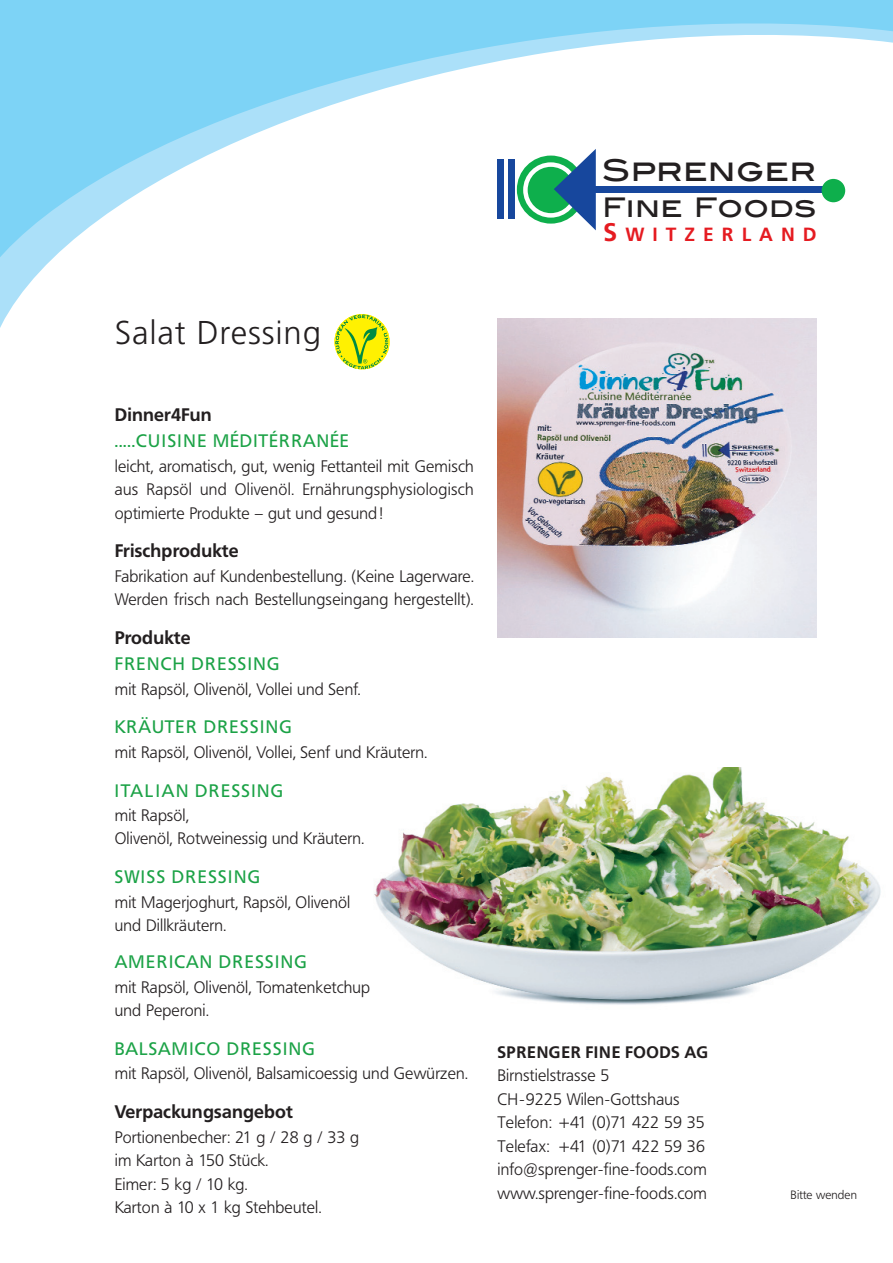
<style>
.page{position:relative;width:893px;height:1263px;background:#fff}
.page>*{position:absolute;margin:0;border:0;box-sizing:border-box;transform-origin:0 0}
.t1{font:300 33px "Frutiger CE";letter-spacing:.025em;color:#231f20}
.t2{font:30px "Blair Md ITCTT Medium";letter-spacing:.01em;color:#231f20}
.t3{font:27px "Blair Md ITCTT Medium";letter-spacing:.01em;color:#231f20}
.t4{font:700 19.2px "Frutiger CE";letter-spacing:.42em;color:#e51b21}
.t5{font:18px "Frutiger BQ";letter-spacing:.07em;color:#1ba246}
.t6{font:700 18px "Frutiger BQ";letter-spacing:.01em;color:#231f20}
.t7{font:18px "Frutiger BQ";letter-spacing:.05em;color:#1ba246}
.t8{font:18px "Frutiger BQ";letter-spacing:.09em;color:#1ba246}
.t9{font:300 16.5px/23.5px "Frutiger BQ";letter-spacing:.01em;color:#231f20}
.t10{font:700 16.5px "Frutiger BQ";letter-spacing:.03em;color:#231f20}
.t11{font:300 12px "Frutiger BQ";letter-spacing:.01em;color:#231f20}
.s1{font-size:25.5px}
</style>
<div class="page">
<svg style="left:0;top:0;width:893px;height:623px"></svg>
<img style="left:497px;top:319px;width:319px;height:319px">
<svg style="left:334px;top:314px;width:56px;height:55px"></svg>
<img style="left:374px;top:768px;width:507px;height:237px">
<div style="left:517px;top:156px;width:68px;height:68px;background:#0eaf4c;border-radius:50%"></div>
<div style="left:595px;top:186px;width:229px;height:7px;background:#17479d"></div>
<div style="left:508px;top:159px;width:7px;height:60px;background:#17479d"></div>
<div style="left:497px;top:159px;width:7px;height:60px;background:#17479d"></div>
<div style="left:822px;top:179px;width:23px;height:23px;background:#0eaf4c;border-radius:50%"></div>
<svg style="left:523px;top:149px;width:73px;height:81px"></svg>
<h2 class="t2" style="left:602px;top:153px;width:216px">Sprenger</h2>
<h3 class="t3" style="left:602px;top:192px;width:216px">Fine Foods</h3>
<p class="t4" style="left:603px;top:227px;width:215px"><span class="s1">S</span>WITZERLAND</p>
<h1 class="t1" style="left:115px;top:319px;width:208px">Salat Dressing</h1>
<p class="t6" style="left:115px;top:407px;width:98px">Dinner4Fun</p>
<p class="t7" style="left:115px;top:433px;width:236px">.....CUISINE MÉDITÉRRANÉE</p>
<p class="t9" style="left:115px;top:455px;width:360px;text-align:justify">leicht, aromatisch, gut, wenig Fettanteil mit Gemisch aus Rapsöl und Olivenöl. Ernährungsphysiologisch optimierte Produkte – gut und gesund!</p>
<p class="t6" style="left:115px;top:543px;width:125px">Frischprodukte</p>
<p class="t9" style="left:115px;top:566px;width:360px">Fabrikation auf Kundenbestellung. (Keine Lagerware.<br>Werden frisch nach Bestellungseingang hergestellt).</p>
<p class="t6" style="left:115px;top:630px;width:77px">Produkte</p>
<p class="t5" style="left:115px;top:656px;width:166px">FRENCH DRESSING</p>
<p class="t9" style="left:115px;top:678px;width:247px">mit Rapsöl, Olivenöl, Vollei und Senf.</p>
<p class="t5" style="left:115px;top:719px;width:179px">KRÄUTER DRESSING</p>
<p class="t9" style="left:115px;top:742px;width:314px">mit Rapsöl, Olivenöl, Vollei, Senf und Kräutern.</p>
<p class="t8" style="left:115px;top:783px;width:170px">ITALIAN DRESSING</p>
<p class="t9" style="left:115px;top:805px;width:251px">mit Rapsöl,<br>Olivenöl, Rotweinessig und Kräutern.</p>
<p class="t5" style="left:115px;top:869px;width:147px">SWISS DRESSING</p>
<p class="t9" style="left:115px;top:891px;width:237px">mit Magerjoghurt, Rapsöl, Olivenöl und Dillkräutern.</p>
<p class="t5" style="left:115px;top:954px;width:194px">AMERICAN DRESSING</p>
<p class="t9" style="left:115px;top:977px;width:257px">mit Rapsöl, Olivenöl, Tomatenketchup und Peperoni.</p>
<p class="t5" style="left:115px;top:1041px;width:202px">BALSAMICO DRESSING</p>
<p class="t9" style="left:115px;top:1063px;width:355px">mit Rapsöl, Olivenöl, Balsamicoessig und Gewürzen.</p>
<p class="t6" style="left:115px;top:1104px;width:180px">Verpackungsangebot</p>
<p class="t9" style="left:115px;top:1126px;width:246px">Portionenbecher: 21 g / 28 g / 33 g im Karton à 150 Stück.<br>Eimer: 5 kg / 10 kg.<br>Karton à 10 x 1 kg Stehbeutel.</p>
<p class="t10" style="left:497px;top:1045px;width:212px">SPRENGER FINE FOODS AG</p>
<p class="t9" style="left:497px;top:1065px;width:211px">Birnstielstrasse 5<br>CH-9225 Wilen-Gottshaus<br>Telefon: +41 (0)71 422 59 35<br>Telefax: +41 (0)71 422 59 36 info@sprenger-fine-foods.com www.sprenger-fine-foods.com</p>
<p class="t11" style="left:791px;top:1189px;width:68px">Bitte wenden</p>
</div>
